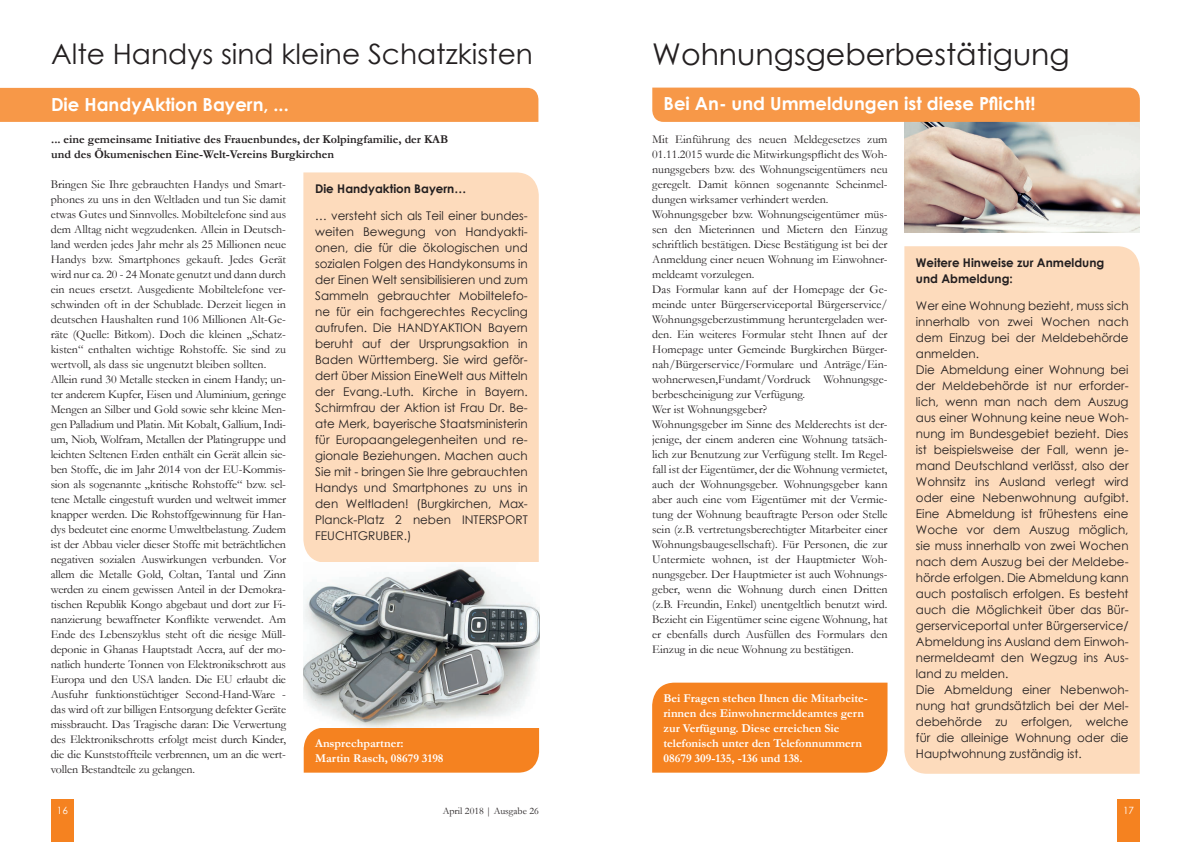
<style>
.page{position:relative;width:1191px;height:842px;background:#fff}
.page>*{position:absolute;margin:0;border:0;box-sizing:border-box;transform-origin:0 0}
.t1{font:30px "Century Gothic";color:#231f20}
.t2{font:28px "Century Gothic";color:#231f20}
.t3{font:700 18px "Century Gothic";color:#fff}
.t4{font:12px/15px "Garamond";color:#231f20}
.t5{font:12px/16px "Century Gothic";color:#231f20;text-align:justify}
.t6{font:700 12px/15px "Garamond";color:#fff}
.t7{font:700 12px/15px "Garamond";color:#231f20}
.t8{font:700 12px/16px "Century Gothic";color:#231f20}
.t9{font:10px "Garamond";color:#231f20}
.t10{font:10px "Century Gothic";color:#fff}
</style>
<div class="page">
<div style="left:51px;top:799px;width:23px;height:43px;background:#f58220"></div>
<div style="left:1117px;top:799px;width:23px;height:43px;background:#f58220"></div>
<img style="left:904px;top:100px;width:236px;height:132px">
<div style="left:0;top:88px;width:538px;height:34px;background:#f79848"></div>
<div style="left:303px;top:172px;width:236px;height:390px;background:#fddbbc"></div>
<div style="left:904px;top:246px;width:235px;height:528px;background:#fddbbc"></div>
<div style="left:304px;top:728px;width:235px;height:45px;background:#f58220"></div>
<div style="left:652px;top:683px;width:235px;height:90px;background:#f58220"></div>
<img style="left:304px;top:567px;width:235px;height:161px">
<div style="left:652px;top:88px;width:487px;height:34px;background:#f79848"></div>
<h2 class="t2" style="left:51px;top:34px;width:483px">Alte Handys sind kleine Schatzkisten</h2>
<h3 class="t3" style="left:51px;top:90px;width:239px">Die HandyAktion Bayern, ...</h3>
<p class="t7" style="left:51px;top:131px;width:398px">... eine gemeinsame Initiative des Frauenbundes, der Kolpingfamilie, der KAB und des Ökumenischen Eine-Welt-Vereins Burgkirchen</p>
<p class="t4" style="left:51px;top:176px;width:237px">Bringen Sie Ihre gebrauchten Handys und Smart&shy;phones zu uns in den Weltladen und tun Sie damit etwas Gutes und Sinnvolles. Mobiltelefone sind aus dem Alltag nicht wegzudenken. Allein in Deutsch&shy;land werden jedes Jahr mehr als 25 Millionen neue Handys bzw. Smartphones gekauft. Jedes Gerät wird nur ca. 20 - 24 Monate genutzt und dann durch ein neues ersetzt. Ausgediente Mobiltelefone ver&shy;schwinden oft in der Schublade. Derzeit liegen in deutschen Haushalten rund 106 Millionen Alt-Ge&shy;räte (Quelle: Bitkom). Doch die kleinen „Schatz&shy;kisten“ enthalten wichtige Rohstoffe. Sie sind zu wertvoll, als dass sie ungenutzt bleiben sollten.<br>Allein rund 30 Metalle stecken in einem Handy; un&shy;ter anderem Kupfer, Eisen und Aluminium, geringe Mengen an Silber und Gold sowie sehr kleine Men&shy;gen Palladium und Platin. Mit Kobalt, Gallium, Indi&shy;um, Niob, Wolfram, Metallen der Platingruppe und leichten Seltenen Erden enthält ein Gerät allein sie&shy;ben Stoffe, die im Jahr 2014 von der EU-Kommis&shy;sion als sogenannte „kritische Rohstoffe“ bzw. sel&shy;tene Metalle eingestuft wurden und weltweit immer knapper werden. Die Rohstoffgewinnung für Han&shy;dys bedeutet eine enorme Umweltbelastung. Zudem ist der Abbau vieler dieser Stoffe mit beträchtlichen negativen sozialen Auswirkungen verbunden. Vor allem die Metalle Gold, Coltan, Tantal und Zinn werden zu einem gewissen Anteil in der Demokra&shy;tischen Republik Kongo abgebaut und dort zur Fi&shy;nanzierung bewaffneter Konflikte verwendet. Am Ende des Lebenszyklus steht oft die riesige Müll&shy;deponie in Ghanas Hauptstadt Accra, auf der mo&shy;natlich hunderte Tonnen von Elektronikschrott aus Europa und den USA landen. Die EU erlaubt die Ausfuhr funktionstüchtiger Second-Hand-Ware - das wird oft zur billigen Entsorgung defekter Geräte missbraucht. Das Tragische daran: Die Verwertung des Elektronikschrotts erfolgt meist durch Kinder, die die Kunststoffteile verbrennen, um an die wert&shy;vollen Bestandteile zu gelangen.</p>
<p class="t8" style="left:315px;top:180px;width:153px">Die Handyaktion Bayern…</p>
<p class="t5" style="left:315px;top:208px;width:214px">… versteht sich als Teil einer bundes&shy;weiten Bewegung von Handyakti&shy;onen, die für die ökologischen und sozialen Folgen des Handykonsums in der Einen Welt sensibilisieren und zum Sammeln gebrauchter Mobiltelefo&shy;ne für ein fachgerechtes Recycling aufrufen. Die HANDYAKTION Bayern beruht auf der Ursprungsaktion in Baden Württemberg. Sie wird geför&shy;dert über Mission EineWelt aus Mitteln der Evang.-Luth. Kirche in Bayern.<br>Schirmfrau der Aktion ist Frau Dr. Be&shy;ate Merk, bayerische Staatsministerin für Europaangelegenheiten und re&shy;gionale Beziehungen. Machen auch Sie mit - bringen Sie Ihre gebrauchten Handys und Smartphones zu uns in den Weltladen! (Burgkirchen, Max-Planck-Platz 2 neben INTERSPORT FEUCHTGRUBER.)</p>
<p class="t6" style="left:315px;top:736px;width:130px">Ansprechpartner:<br>Martin Rasch, 08679 3198</p>
<h1 class="t1" style="left:652px;top:33px;width:419px">Wohnungsgeberbestätigung</h1>
<h3 class="t3" style="left:663px;top:89px;width:373px">Bei An- und Ummeldungen ist diese Pflicht!</h3>
<p class="t4" style="left:652px;top:131px;width:237px">Mit Einführung des neuen Meldegesetzes zum 01.11.2015 wurde die Mitwirkungspflicht des Woh&shy;nungsgebers bzw. des Wohnungseigentümers neu geregelt. Damit können sogenannte Scheinmel&shy;dungen wirksamer verhindert werden.<br>Wohnungsgeber bzw. Wohnungseigentümer müs&shy;sen den Mieterinnen und Mietern den Einzug schriftlich bestätigen. Diese Bestätigung ist bei der Anmeldung einer neuen Wohnung im Einwohner&shy;meldeamt vorzulegen.<br>Das Formular kann auf der Homepage der Ge&shy;meinde unter Bürgerserviceportal Bürgerservice/ Wohnungsgeberzustimmung heruntergeladen wer&shy;den. Ein weiteres Formular steht Ihnen auf der Homepage unter Gemeinde Burgkirchen Bürger&shy;nah/Bürgerservice/Formulare und Anträge/Ein&shy;wohnerwesen,Fundamt/Vordruck Wohnungsge&shy;berbescheinigung zur Verfügung.<br>Wer ist Wohnungsgeber?<br>Wohnungsgeber im Sinne des Melderechts ist der&shy;jenige, der einem anderen eine Wohnung tatsäch&shy;lich zur Benutzung zur Verfügung stellt. Im Regel&shy;fall ist der Eigentümer, der die Wohnung vermietet, auch der Wohnungsgeber. Wohnungsgeber kann aber auch eine vom Eigentümer mit der Vermie&shy;tung der Wohnung beauftragte Person oder Stelle sein (z.B. vertretungsberechtigter Mitarbeiter einer Wohnungsbaugesellschaft). Für Personen, die zur Untermiete wohnen, ist der Hauptmieter Woh&shy;nungsgeber. Der Hauptmieter ist auch Wohnungs&shy;geber, wenn die Wohnung durch einen Dritten (z.B. Freundin, Enkel) unentgeltlich benutzt wird.<br>Bezieht ein Eigentümer seine eigene Wohnung, hat er ebenfalls durch Ausfüllen des Formulars den Einzug in die neue Wohnung zu bestätigen.</p>
<p class="t8" style="left:916px;top:254px;width:190px">Weitere Hinweise zur Anmeldung und Abmeldung:</p>
<p class="t5" style="left:916px;top:297px;width:214px;text-align:left">Wer eine Wohnung bezieht, muss sich innerhalb von zwei Wochen nach dem Einzug bei der Meldebehörde anmelden.<br>Die Abmeldung einer Wohnung bei der Meldebehörde ist nur erforder&shy;lich, wenn man nach dem Auszug aus einer Wohnung keine neue Woh&shy;nung im Bundesgebiet bezieht. Dies ist beispielsweise der Fall, wenn je&shy;mand Deutschland verlässt, also der<br>Wohnsitz ins Ausland verlegt wird oder eine Nebenwohnung aufgibt.<br>Eine Abmeldung ist frühestens eine<br>Woche vor dem Auszug möglich, sie muss innerhalb von zwei Wochen nach dem Auszug bei der Meldebe&shy;hörde erfolgen. Die Abmeldung kann auch postalisch erfolgen. Es besteht auch die Möglichkeit über das Bür&shy;gerserviceportal unter Bürgerservice/<br>Abmeldung ins Ausland dem Einwoh&shy;nermeldeamt den Wegzug ins Aus&shy;land zu melden.<br>Die Abmeldung einer Nebenwoh&shy;nung hat grundsätzlich bei der Mel&shy;debehörde zu erfolgen, welche für die alleinige Wohnung oder die<br>Hauptwohnung zuständig ist.</p>
<p class="t6" style="left:663px;top:690px;width:206px">Bei Fragen stehen Ihnen die Mitarbeite&shy;rinnen des Einwohnermeldeamtes gern zur Verfügung. Diese erreichen Sie telefonisch unter den Telefonnummern 08679 309-135, -136 und 138.</p>
<p class="t10" style="left:57px;top:803px;width:13px">16</p>
<p class="t9" style="left:443px;top:804px;width:98px">April 2018 | Ausgabe 26</p>
<p class="t10" style="left:1123px;top:803px;width:13px">17</p>
</div>
